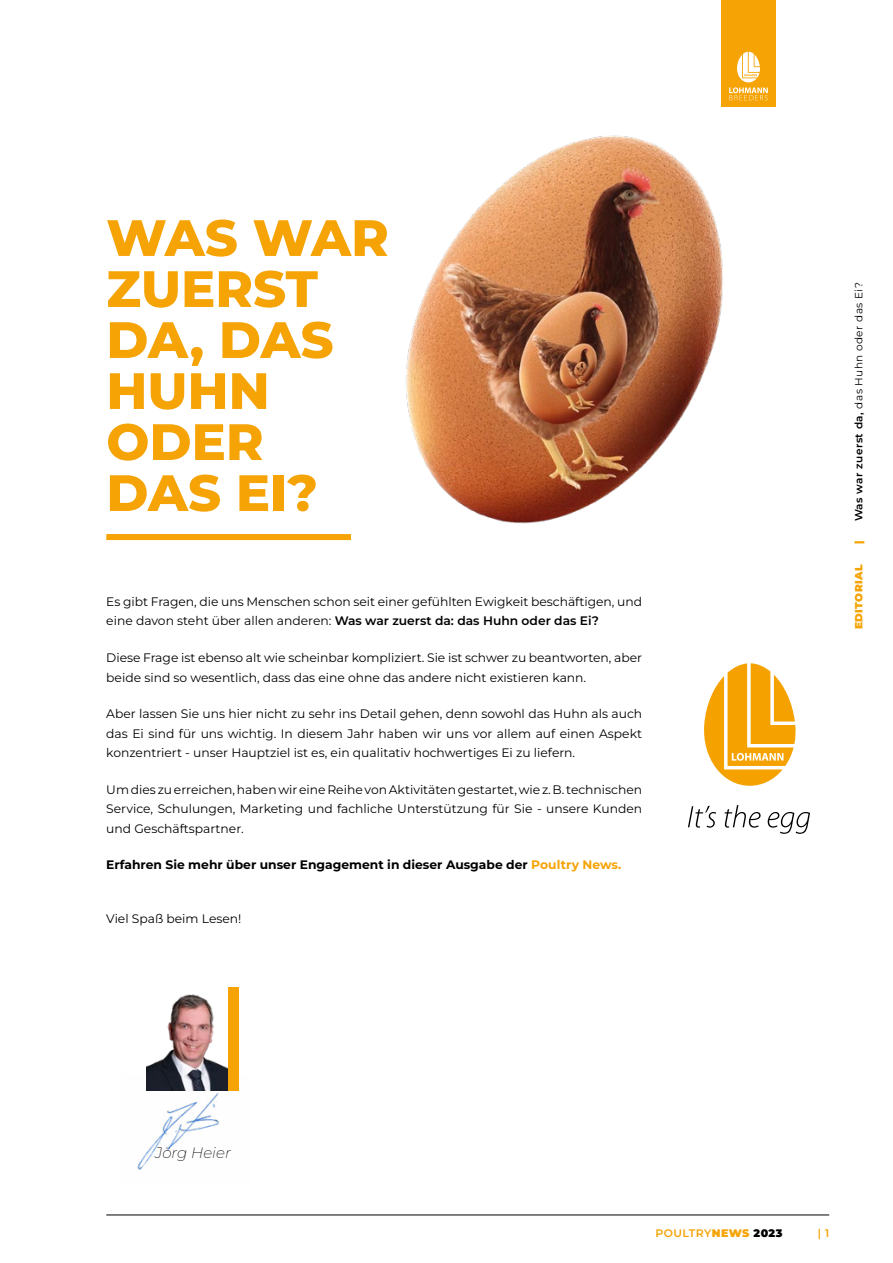
<style>
.page{position:relative;width:893px;height:1263px;background:#fff}
.page>*{position:absolute;margin:0;border:0;box-sizing:border-box;transform-origin:0 0}
.t1{font:800 51px/51px "Montserrat";color:#f5a305}
.t2{font:italic 200 15px "Montserrat";color:#000}
.TEXTO{font:12.3px/19.5px "Montserrat";color:#000}
.TEXTO-2{font:700 12.3px "Montserrat";color:#000}
.t3{font:600 10.95px "Montserrat";letter-spacing:.04em;color:#f5a305}
.t4{font:10.5px "Montserrat";letter-spacing:.04em;color:#000}
.t5{font:900 10.5px "Montserrat";letter-spacing:.04em;color:#f5a305}
.s1{font-weight:600}
.s2{color:#f5a305}
.s3{font-weight:900}
.s4{font-weight:900;color:#000}
</style>
<div class="page">
<img style="left:405px;top:135px;width:318px;height:388px">
<svg style="left:704px;top:663px;width:92px;height:123px"></svg>
<svg style="left:688px;top:806px;width:28px;height:22px"></svg>
<svg style="left:725px;top:805px;width:36px;height:23px"></svg>
<svg style="left:768px;top:812px;width:42px;height:22px"></svg>
<div style="left:106px;top:534px;width:245px;height:6px;background:#f5a305"></div>
<img style="left:137px;top:1076px;width:102px;height:95px">
<div style="left:213px;top:987px;width:26px;height:103px;background:#f5a305"></div>
<img style="left:147px;top:987px;width:80px;height:103px">
<hr style="left:106px;top:1215px;width:723px;height:1px;background:#000">
<div style="left:721px;top:0;width:54px;height:106px;background:#f5a305"></div>
<svg style="left:729px;top:52px;width:39px;height:48px"></svg>
<p class="t1" style="left:106px;top:211px;width:284px">WAS WAR<br>ZUERST<br>DA, DAS<br>HUHN<br>ODER<br>DAS EI?</p>
<p class="TEXTO" style="left:106px;top:591px;width:537px">Es gibt Fragen, die uns Menschen schon seit einer gefühlten Ewigkeit beschäftigen, und eine davon steht über allen anderen: <span class="s1">Was war zuerst da: das Huhn oder das Ei?</span></p>
<p class="TEXTO" style="left:106px;top:647px;width:537px">Diese Frage ist ebenso alt wie scheinbar kompliziert. Sie ist schwer zu beantworten, aber beide sind so wesentlich, dass das eine ohne das andere nicht existieren kann.</p>
<p class="TEXTO" style="left:106px;top:703px;width:537px;text-align:justify">Aber lassen Sie uns hier nicht zu sehr ins Detail gehen, denn sowohl das Huhn als auch das Ei sind für uns wichtig. In diesem Jahr haben wir uns vor allem auf einen Aspekt konzentriert - unser Hauptziel ist es, ein qualitativ hochwertiges Ei zu liefern.</p>
<p class="TEXTO" style="left:106px;top:779px;width:537px;text-align:justify">Um dies zu erreichen, haben wir eine Reihe von Aktivitäten gestartet, wie z. B. technischen Service, Schulungen, Marketing und fachliche Unterstützung für Sie - unsere Kunden und Geschäftspartner.</p>
<p class="TEXTO-2" style="left:106px;top:856px;width:516px">Erfahren Sie mehr über unser Engagement in dieser Ausgabe der <span class="s2">Poultry News.</span></p>
<p class="TEXTO" style="left:106px;top:908px;width:137px">Viel Spaß beim Lesen!</p>
<p class="t4" style="left:852px;top:521px;width:240px;rotate:-90deg"><span class="s1">Was war zuerst da,</span> das Huhn oder das Ei?</p>
<p class="t5" style="left:852px;top:544px;width:5px;rotate:-90deg">|</p>
<p class="t5" style="left:852px;top:629px;width:66px;rotate:-90deg">EDITORIAL</p>
<p class="t2" style="left:155px;top:1142px;width:77px">Jörg Heier</p>
<p class="t3" style="left:655px;top:1225px;width:128px">POULTRY<span class="s3">NEWS</span> <span class="s4">2023</span></p>
<p class="t3" style="left:818px;top:1225px;width:13px">| 1</p>
</div>
